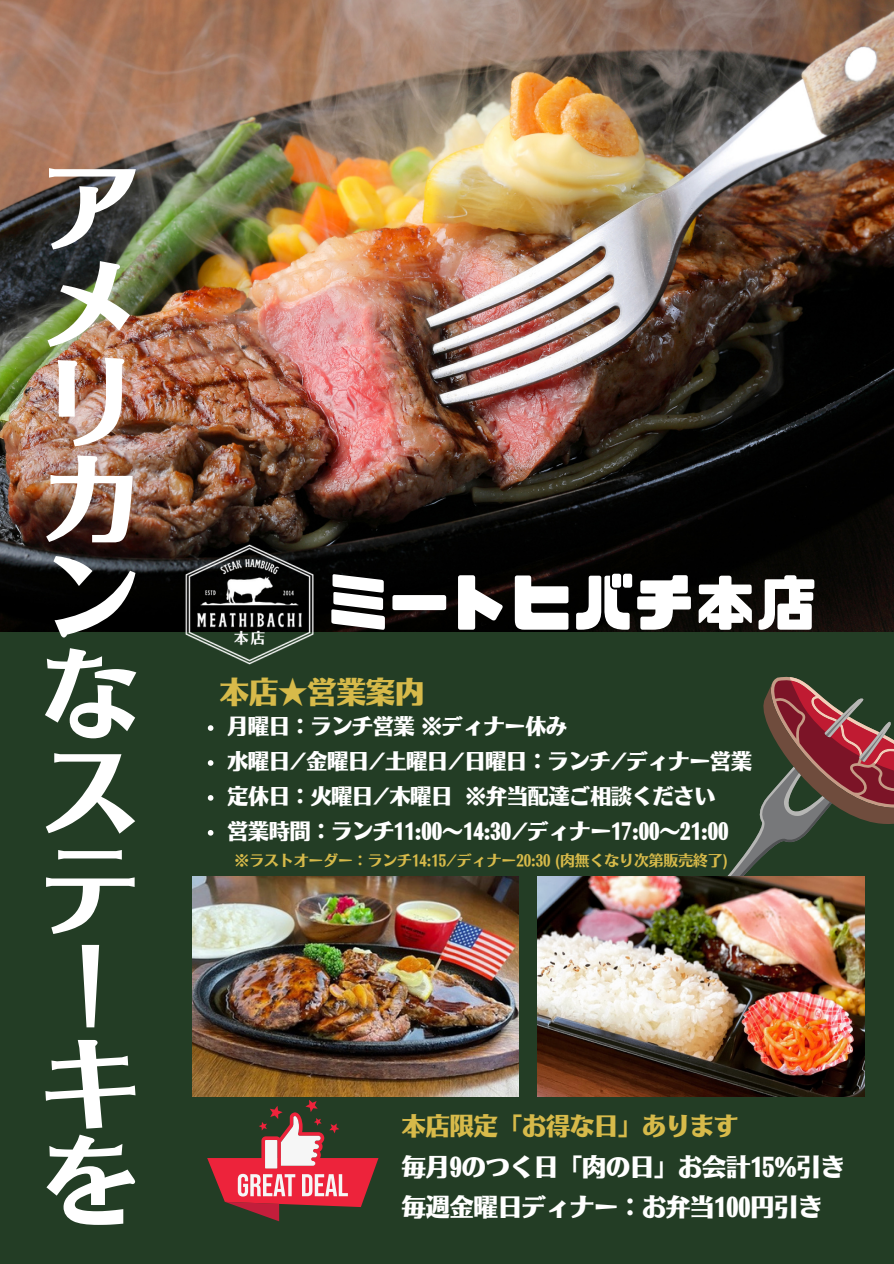
<style>
.page{position:relative;width:894px;height:1264px;background:#fff}
.page>*{position:absolute;margin:0;border:0;box-sizing:border-box;transform-origin:0 0}
.t1{font:97.5px/97.4px "Motoya Aporo Std W6";color:#fff}
.t2{font:61.2px "CP Font";color:#fff}
.t3{font:29.25px "Motoya Aporo Std W8";color:#d7ba4a}
.t4{font:24px/40.5px "Motoya Aporo Std W8";color:#fff}
.t5{font:24px "Motoya Aporo Std W8";color:#d7ba4a}
.t6{font:20.85px/35px "Motoya Aporo Std W8";color:#fff}
.t7{font:14.85px "Motoya Aporo Std W6";color:#d7ba4a}
</style>
<div class="page">
<div style="left:0;top:0;width:893px;height:1263px;background:#233d25"></div>
<img style="left:192px;top:876px;width:326px;height:220px">
<img style="left:0;top:0;width:893px;height:632px">
<img style="left:121px;top:475px;width:257px;height:255px">
<svg style="left:727px;top:805px;width:82px;height:71px"></svg>
<svg style="left:762px;top:676px;width:131px;height:155px"></svg>
<img style="left:537px;top:876px;width:327px;height:220px">
<svg style="left:207px;top:1100px;width:171px;height:121px"></svg>
<svg style="left:208px;top:725px;width:5px;height:6px"></svg>
<svg style="left:208px;top:760px;width:5px;height:5px"></svg>
<svg style="left:208px;top:795px;width:5px;height:5px"></svg>
<svg style="left:208px;top:830px;width:5px;height:5px"></svg>
<h1 class="t1" style="left:42px;top:158px;width:99px">アメリカンなステーキを</h1>
<h2 class="t2" style="left:327px;top:573px;width:491px">ミートヒバチ本店</h2>
<h3 class="t3" style="left:220px;top:677px;width:206px">本店★営業案内</h3>
<p class="t6" style="left:227px;top:708px;width:526px">月曜日：ランチ営業 ※ディナー休み<br>水曜日/金曜日/土曜日/日曜日：ランチ/ディナー営業定休日：火曜日 /木曜日 ※弁当配達ご相談ください<br>営業時間：ランチ11:00～14:30/ディナー17:00～21:00</p>
<p class="t7" style="left:234px;top:853px;width:494px">※ラストオーダー：ランチ14:15/ディナー20:30 (肉無くなり次第販売終了)</p>
<p class="t5" style="left:402px;top:1113px;width:338px">本店限定「お得な日」あります</p>
<p class="t4" style="left:402px;top:1146px;width:444px">毎月9のつく日「肉の日」お会計15%引き毎週金曜日ディナー：お弁当100円引き</p>
</div>
